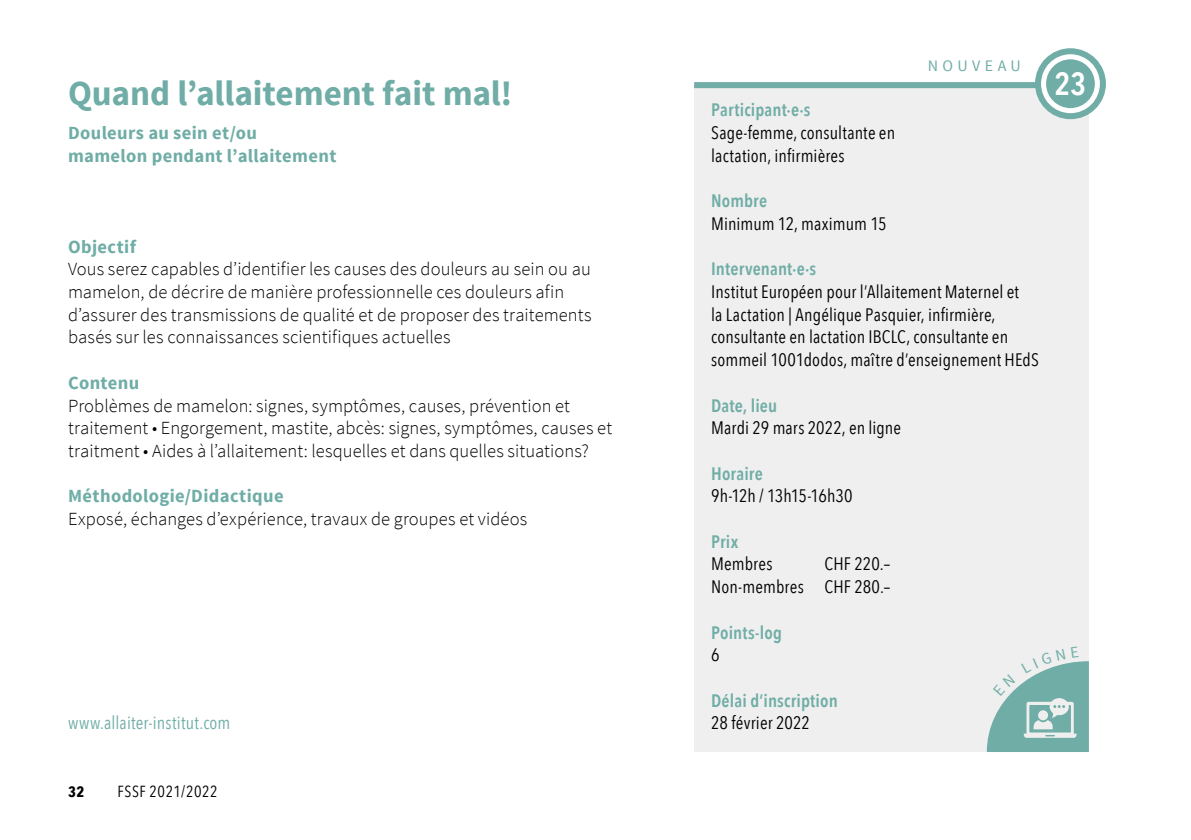
<style>
.page{position:relative;width:1191px;height:840px;background:#fff}
.page>*{position:absolute;margin:0;border:0;box-sizing:border-box;transform-origin:0 0}
.t1{font:700 35px "Source Sans Pro";letter-spacing:-.005em;color:#6fada6}
.t2{font:600 32px "Avenir Next Condensed";color:#fff}
.t3{font:300 18.4px/22.6px "Source Sans Pro";letter-spacing:.005em;color:#000}
.t4{font:700 18.4px/22.6px "Source Sans Pro";letter-spacing:.02em;color:#6fada6}
.t5{font:18px/22.6px "Avenir Next Condensed";letter-spacing:.01em;color:#000}
.t6{font:600 18px "Avenir Next Condensed";letter-spacing:.01em;color:#6fada6}
.t7{font:18px "Avenir Next Condensed";letter-spacing:.01em;color:#6fada6}
.t8{font:18px "Avenir Next Condensed";letter-spacing:-.015em;color:#000}
.t9{font:16px "Avenir Next Condensed";letter-spacing:.03em;color:#000}
.t10{font:16px "Source Sans Pro";letter-spacing:.27em;color:#6fada6}
.t11{font:700 15px "Avenir Next Condensed";color:#000}
</style>
<div class="page">
<div style="left:694px;top:82px;width:395px;height:669px;background:#efefef"></div>
<div style="left:694px;top:82px;width:361px;height:6px;background:#6fada6"></div>
<svg style="left:1038px;top:51px;width:65px;height:65px"></svg>
<div style="left:1035px;top:48px;width:71px;height:71px;border:6px solid #6fada6;border-radius:50%"></div>
<div style="left:1046px;top:59px;width:48px;height:49px;background:#6fada6;border-radius:50%"></div>
<svg style="left:986px;top:661px;width:103px;height:90px"></svg>
<h1 class="t1" style="left:68px;top:71px;width:446px">Quand l’allaitement fait mal!</h1>
<p class="t4" style="left:68px;top:122px;width:270px">Douleurs au sein et/ou mamelon pendant l’allaitement</p>
<p class="t4" style="left:68px;top:236px;width:69px">Objectif</p>
<p class="t3" style="left:68px;top:258px;width:525px">Vous serez capables d’identifier les causes des douleurs au sein ou au mamelon, de décrire de manière professionnelle ces douleurs afin d’assurer des transmissions de qualité et de proposer des traitements basés sur les connaissances scientifiques actuelles</p>
<p class="t4" style="left:68px;top:372px;width:73px">Contenu</p>
<p class="t3" style="left:68px;top:394px;width:545px">Problèmes de mamelon: signes, symptômes, causes, prévention et traitement • Engorgement, mastite, abcès: signes, symptômes, causes et traitment • Aides à l’allaitement: lesquelles et dans quelles situations?</p>
<p class="t4" style="left:68px;top:485px;width:217px">Méthodologie/Didactique</p>
<p class="t3" style="left:68px;top:507px;width:461px">Exposé, échanges d’expérience, travaux de groupes et vidéos</p>
<p class="t7" style="left:68px;top:707px;width:164px">www.allaiter-institut.com</p>
<p class="t11" style="left:68px;top:782px;width:18px">32</p>
<p class="t9" style="left:117px;top:777px;width:102px">FSSF 2021/2022</p>
<p class="t10" style="left:928px;top:56px;width:94px">NOUVEAU</p>
<p class="t6" style="left:711px;top:94px;width:101px">Participant·e·s</p>
<p class="t5" style="left:711px;top:120px;width:185px">Sage-femme, consultante en lactation, infirmières</p>
<p class="t6" style="left:711px;top:185px;width:57px">Nombre</p>
<p class="t5" style="left:711px;top:211px;width:177px">Minimum 12, maximum 15</p>
<p class="t6" style="left:711px;top:253px;width:106px">Intervenant·e·s</p>
<p class="t5" style="left:711px;top:279px;width:329px">Institut Européen pour l’Allaitement Maternel et<br>la Lactation | Angélique Pasquier, infirmière, consultante en lactation IBCLC, consultante en sommeil 1001dodos, maître d’enseignement HEdS</p>
<p class="t6" style="left:711px;top:389px;width:68px">Date, lieu</p>
<p class="t5" style="left:711px;top:415px;width:191px">Mardi 29 mars 2022, en ligne</p>
<p class="t6" style="left:711px;top:457px;width:53px">Horaire</p>
<p class="t8" style="left:711px;top:480px;width:143px">9h-12h / 13h15-16h30</p>
<p class="t6" style="left:711px;top:525px;width:29px">Prix</p>
<p class="t5" style="left:711px;top:551px;width:63px">Membres</p>
<p class="t5" style="left:711px;top:551px;width:181px;text-align:right">CHF 220.–<br>Non-membres CHF 280.–</p>
<p class="t6" style="left:711px;top:616px;width:72px">Points-log</p>
<p class="t5" style="left:711px;top:642px;width:10px">6</p>
<p class="t6" style="left:711px;top:684px;width:128px">Délai d’inscription</p>
<p class="t5" style="left:711px;top:710px;width:100px">28 février 2022</p>
<h2 class="t2" style="left:1054px;top:56px;width:33px">23</h2>
</div>
